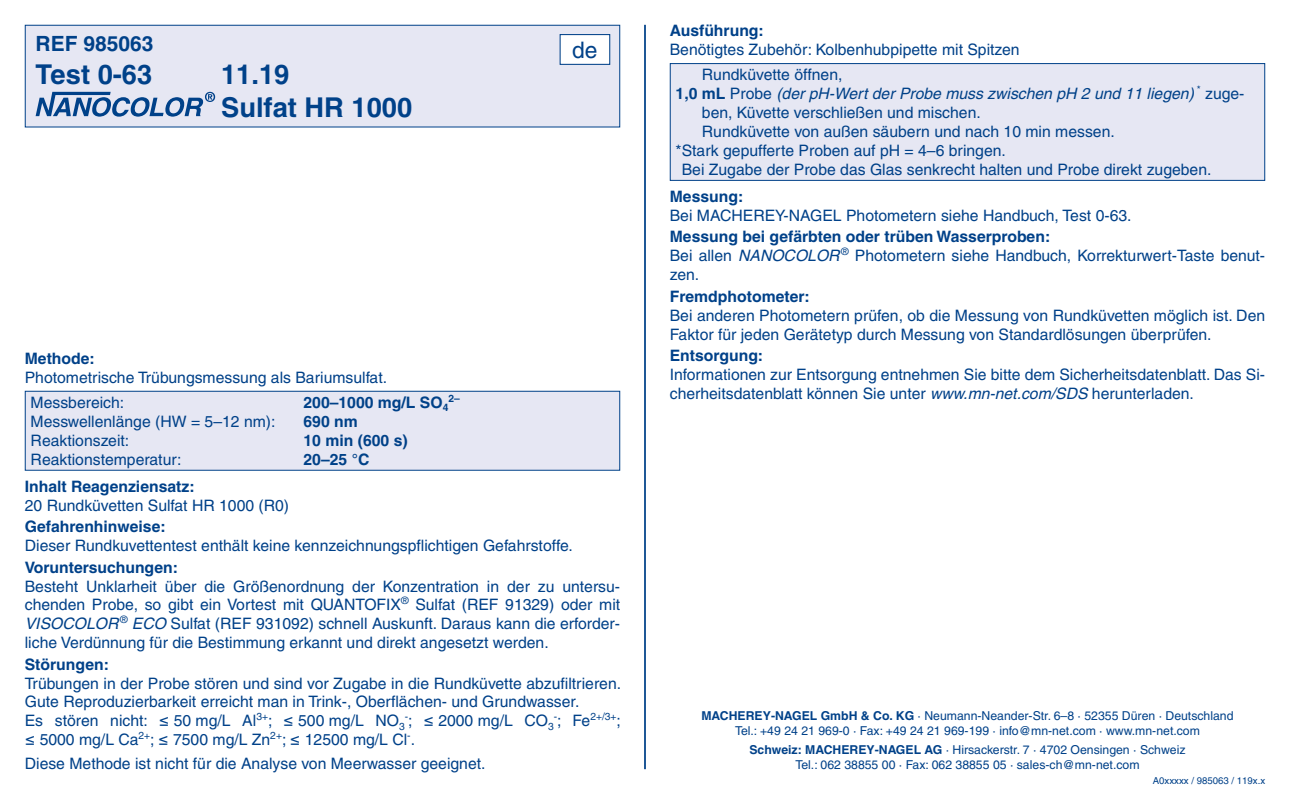
<style>
.page{position:relative;width:1290px;height:794px;background:#fff}
.page>*{position:absolute;margin:0;border:0;box-sizing:border-box;transform-origin:0 0}
.t1{font:700 27.3px/32.9px "Helvetica LT Pro";color:#004189}
.t2{font:22.75px "Helvetica LT Pro";color:#004189}
.t3{font:700 21px "Helvetica LT Pro";color:#004189}
.t4{font:15.75px/18.9px "Helvetica LT Pro";color:#004189}
.t5{font:700 15.75px "Helvetica LT Pro";color:#004189}
.t6{font:italic 15.75px "Helvetica LT Pro";color:#004188}
.t7{font:700 15.75px "Helvetica LT Pro";color:#004188}
.t8{font:12.25px/14.7px "Helvetica LT Pro";color:#004189;text-align:center}
.t9{font:10.15px "Helvetica LT Pro";color:#004189}
.t10{font:700 10.15px "Helvetica LT Pro";color:#004188}
.t11{font:9.62px "Helvetica LT Pro";color:#004189}
.s1{font-style:italic}
.s2{font-size:15.75px}
.s3{font-weight:700;font-style:normal}
.s4{font-style:normal;color:#004189}
.s5{font-weight:700}
</style>
<div class="page">
<hr style="left:644px;top:25px;width:2px;height:744px;background:#004189">
<div style="left:25px;top:25px;width:595px;height:102px;background:#e6e7f3"></div>
<svg style="left:36px;top:92px;width:179px;height:25px"></svg>
<div style="left:25px;top:25px;width:595px;height:102px;border:1px solid #004189"></div>
<div style="left:560px;top:35px;width:50px;height:29px;background:#fff"></div>
<div style="left:560px;top:34px;width:50px;height:31px;border:1px solid #004189"></div>
<div style="left:670px;top:64px;width:595px;height:116px;background:#e6e7f3"></div>
<div style="left:670px;top:63px;width:595px;height:118px;border:1px solid #004189"></div>
<div style="left:25px;top:391px;width:595px;height:79px;background:#e6e7f3"></div>
<div style="left:25px;top:391px;width:595px;height:80px;border:1px solid #004189"></div>
<h3 class="t3" style="left:36px;top:30px;width:119px">REF 985063</h3>
<h1 class="t1" style="left:36px;top:58px;width:118px">Test 0‑63</h1>
<h1 class="t1" style="left:221px;top:58px;width:193px">11.19<br>Sulfat HR 1000</h1>
<p class="t5" style="left:25px;top:349px;width:71px">Methode:</p>
<p class="t4" style="left:31px;top:364px;width:358px;line-height:25.4px;text-indent:-6px">Photometrische Trübungsmessung als Bariumsulfat.<br>Messbereich:</p>
<p class="t7" style="left:303px;top:393px;width:146px">200–1000 mg/L SO<sub>4</sub></p>
<p class="t10" style="left:448px;top:392px;width:13px">2–</p>
<h2 class="t2" style="left:572px;top:36px;width:27px">de</h2>
<p class="t4" style="left:31px;top:412px;width:246px">Messwellenlänge (HW = 5–12 nm):</p>
<p class="t7" style="left:303px;top:412px;width:56px">690 nm</p>
<p class="t4" style="left:31px;top:431px;width:100px">Reaktionszeit:</p>
<p class="t7" style="left:303px;top:431px;width:106px">10 min (600 s)</p>
<p class="t4" style="left:31px;top:450px;width:152px">Reaktionstemperatur:</p>
<p class="t7" style="left:303px;top:450px;width:67px">20–25 °C</p>
<p class="t5" style="left:25px;top:477px;width:171px">Inhalt Reagenziensatz:</p>
<p class="t4" style="left:25px;top:496px;width:266px">20 Rundküvetten Sulfat HR 1000 (R0)</p>
<p class="t5" style="left:25px;top:517px;width:142px">Gefahrenhinweise:</p>
<p class="t4" style="left:25px;top:536px;width:550px">Dieser Rundkuvettentest enthält keine kennzeichnungspflichtigen Gefahrstoffe.</p>
<p class="t5" style="left:25px;top:557px;width:155px">Voruntersuchungen:</p>
<p class="t4" style="left:25px;top:576px;width:597px;text-align:justify">Besteht Unklarheit über die Größenordnung der Konzentration in der zu untersu‑ chenden Probe, so gibt ein Vortest mit QUANTOFIX<sup>®</sup> Sulfat (REF 91329) oder mit <span class="s1">VISOCOLOR</span> <sup>®</sup> <span class="s1">ECO</span> Sulfat (REF 931092) schnell Auskunft. Daraus kann die erforder‑ liche Verdünnung für die Bestimmung erkannt und direkt angesetzt werden.</p>
<p class="t5" style="left:25px;top:654px;width:86px">Störungen:</p>
<p class="t4" style="left:25px;top:673px;width:598px">Trübungen in der Probe stören und sind vor Zugabe in die Rundküvette abzufiltrieren.<br>Gute Reproduzierbarkeit erreicht man in Trink-, Oberflächen- und Grundwasser.<br>Es stören nicht: ≤ 50 mg/L Al<sup>3+</sup>; ≤ 500 mg/L NO<sub>3</sub><sup>-</sup>; ≤ 2000 mg/L CO<sub>3</sub></p>
<p class="t9" style="left:554px;top:710px;width:69px">-<span class="s2">; Fe</span>2+/3+<span class="s2">;</span></p>
<p class="t4" style="left:25px;top:728px;width:462px;line-height:23.8px">≤ 5000 mg/L Ca<sup>2+</sup>; ≤ 7500 mg/L Zn<sup>2+</sup>; ≤ 12500 mg/L Cl<sup>-</sup>.<br>Diese Methode ist nicht für die Analyse von Meerwasser geeignet.</p>
<p class="t5" style="left:670px;top:21px;width:96px">Ausführung:</p>
<p class="t4" style="left:702px;top:37px;width:319px;line-height:25.4px;text-indent:-32px">Benötigtes Zubehör: Kolbenhubpipette mit Spitzen<br>Rundküvette öffnen,</p>
<p class="t6" style="left:676px;top:85px;width:570px"><span class="s3">1,0 mL</span> <span class="s4">Probe</span> (der pH-Wert der Probe muss zwischen pH 2 und 11 liegen) <sup>*</sup> <span class="s4">zuge‑</span></p>
<p class="t4" style="left:702px;top:103px;width:280px">ben, Küvette verschließen und mischen.</p>
<p class="t4" style="left:702px;top:122px;width:414px">Rundküvette von außen säubern und nach 10 min messen.</p>
<p class="t4" style="left:676px;top:141px;width:332px">*Stark gepufferte Proben auf pH = 4–6 bringen.</p>
<p class="t4" style="left:682px;top:160px;width:531px">Bei Zugabe der Probe das Glas senkrecht halten und Probe direkt zugeben.</p>
<p class="t5" style="left:670px;top:187px;width:75px">Messung:</p>
<p class="t4" style="left:670px;top:206px;width:463px">Bei MACHEREY‑NAGEL Photometern siehe Handbuch, Test 0‑63.</p>
<p class="t4" style="left:670px;top:227px;width:597px"><span class="s5">Messung bei gefärbten oder trüben Wasserproben:<br></span>Bei allen <span class="s1">NANOCOLOR</span> <sup>®</sup> Photometern siehe Handbuch, Korrekturwert-Taste benut‑ zen.</p>
<p class="t5" style="left:670px;top:286px;width:142px">Fremdphotometer:</p>
<p class="t4" style="left:670px;top:305px;width:597px">Bei anderen Photometern prüfen, ob die Messung von Rundküvetten möglich ist. Den<br>Faktor für jeden Gerätetyp durch Messung von Standardlösungen überprüfen.</p>
<p class="t5" style="left:670px;top:346px;width:95px">Entsorgung:</p>
<p class="t4" style="left:670px;top:365px;width:597px">Informationen zur Entsorgung entnehmen Sie bitte dem Sicherheitsdatenblatt. Das Si‑ cherheitsdatenblatt können Sie unter <span class="s1">www.mn‑net.com/SDS</span> herunterladen.</p>
<p class="t8" style="left:701px;top:708px;width:534px"><span class="s5">MACHEREY‑NAGEL GmbH &amp; Co. KG</span> · Neumann-Neander-Str. 6–8 · 52355 Düren · Deutschland<br>Tel.: +49 24 21 969‑0 · Fax: +49 24 21 969‑199 · info@mn‑net.com · www.mn‑net.com</p>
<p class="t8" style="left:749px;top:743px;width:437px"><span class="s5">Schweiz: MACHEREY‑NAGEL AG</span> · Hirsackerstr. 7 · 4702 Oensingen · Schweiz<br>Tel.: 062 38855 00 · Fax: 062 38855 05 · sales-ch@mn‑net.com</p>
<p class="t11" style="left:1153px;top:774px;width:114px">A0xxxxx / 985063 / 119x.x</p>
</div>
